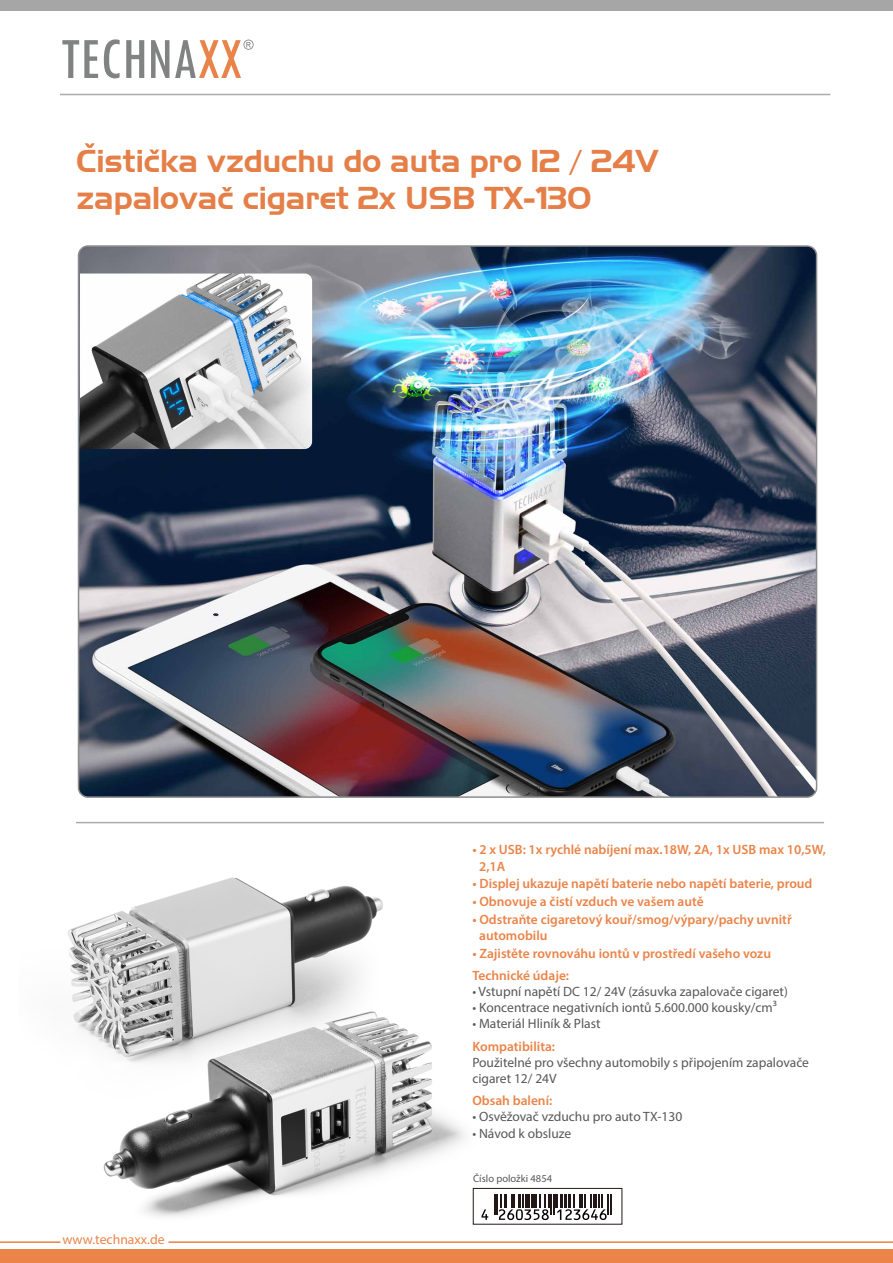
<style>
.page{position:relative;width:893px;height:1263px;background:#fff}
.page>*{position:absolute;margin:0;border:0;box-sizing:border-box;transform-origin:0 0}
.t1{font:30.75px/36.9px "Aero Regular SWFTE";color:#e57f47}
.t2{font:13.65px "Myriad Pro";color:#ea8449}
.t3{font:600 13.5px/16.2px "Myriad Pro";color:#ea8449}
.t4{font:13.5px/16.2px "Myriad Pro";color:#595757}
.t5{font:10.5px "Myriad Pro";color:#595757}
.s1{font-family:"Sui Generis"}
</style>
<div class="page">
<img style="left:20px;top:877px;width:481px;height:373px">
<hr style="left:169px;top:1241px;width:724px;height:2px;background:#ea8449">
<hr style="left:0;top:1241px;width:60px;height:2px;background:#ea8449">
<div style="left:0;top:1250px;width:893px;height:13px;background:#ea8449"></div>
<div style="left:0;top:0;width:893px;height:11px;background:#a6a6a7"></div>
<hr style="left:60px;top:94px;width:770px;height:1px;background:#aaabab">
<hr style="left:76px;top:822px;width:748px;height:1px;background:#aaabab">
<svg style="left:62px;top:40px;width:36px;height:38px"></svg>
<svg style="left:104px;top:39px;width:16px;height:39px"></svg>
<svg style="left:126px;top:40px;width:18px;height:38px"></svg>
<svg style="left:151px;top:40px;width:18px;height:38px"></svg>
<svg style="left:175px;top:40px;width:79px;height:38px"></svg>
<svg style="left:85px;top:143px;width:10px;height:5px"></svg>
<svg style="left:149px;top:150px;width:10px;height:4px"></svg>
<svg style="left:222px;top:187px;width:10px;height:4px"></svg>
<div style="left:473px;top:1188px;width:149px;height:36px;background:#fff"></div>
<div style="left:473px;top:1188px;width:149px;height:36px;border:1px solid #231815"></div>
<div style="left:477px;top:1190px;width:140px;height:33px;background:#fff"></div>
<svg style="left:481px;top:1209px;width:7px;height:11px"></svg>
<svg style="left:494px;top:1194px;width:117px;height:26px"></svg>
<img style="left:81px;top:248px;width:733px;height:547px">
<img style="left:80px;top:274px;width:232px;height:175px">
<h1 class="t1" style="left:76px;top:142px;width:583px">Cisticka vzduchu do auta pro 12 / 24V zapalovac cigaret 2x USB TX-<span class="s1">1</span>30</h1>
<p class="t2" style="left:62px;top:1231px;width:104px">www.technaxx.de</p>
<p class="t3" style="left:479px;top:841px;width:348px;text-indent:-7px">• 2 x USB: 1x rychlé nabíjení max.18W, 2A, 1x USB max 10,5W,<br>2,1A</p>
<p class="t3" style="left:472px;top:875px;width:342px">• Displej ukazuje napětí baterie nebo napětí baterie, proud</p>
<p class="t3" style="left:472px;top:893px;width:233px">• Obnovuje a čistí vzduch ve vašem autě</p>
<p class="t3" style="left:479px;top:911px;width:314px;text-indent:-7px">• Odstraňte cigaretový kouř/smog/výpary/pachy uvnitř automobilu</p>
<p class="t3" style="left:472px;top:942px;width:300px;line-height:22.2px">• Zajistěte rovnováhu iontů v prostředí vašeho vozu<br>Technické údaje:</p>
<p class="t4" style="left:472px;top:983px;width:317px">• Vstupní napětí DC 12/ 24V (zásuvka zapalovače cigaret)</p>
<p class="t4" style="left:472px;top:999px;width:306px">• Koncentrace negativních iontů 5.600.000 kousky/cm³</p>
<p class="t4" style="left:472px;top:1015px;width:130px">• Materiál Hliník &amp; Plast</p>
<p class="t3" style="left:472px;top:1038px;width:84px">Kompatibilita:</p>
<p class="t4" style="left:472px;top:1054px;width:338px">Použitelné pro všechny automobily s připojením zapalovače cigaret 12/ 24V</p>
<p class="t3" style="left:472px;top:1092px;width:81px">Obsah balení:</p>
<p class="t4" style="left:472px;top:1108px;width:212px">• Osvěžovač vzduchu pro auto TX-130</p>
<p class="t4" style="left:472px;top:1125px;width:100px">• Návod k obsluze</p>
<p class="t5" style="left:473px;top:1172px;width:80px">Číslo položki 4854</p>
</div>
